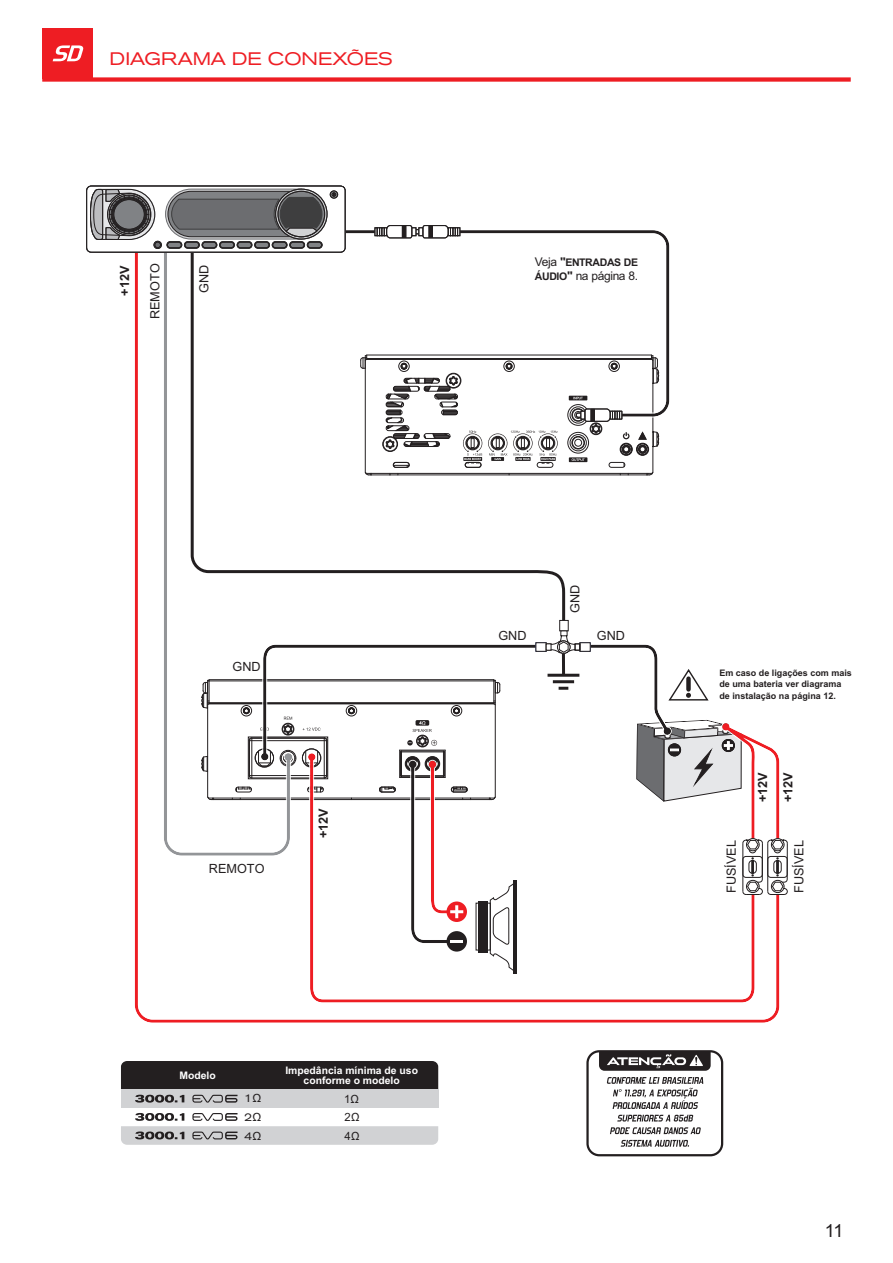
<style>
.page{position:relative;width:893px;height:1263px;background:#fff}
.page>*{position:absolute;margin:0;border:0;box-sizing:border-box;transform-origin:0 0}
.t1{font:expanded 18px "Akzidenz Grotesk BQ";color:#ee1d23}
.t2{font:18px "Arial";color:#231f20}
.t3{font:12.6px "Arial";color:#231f20}
.t4{font:700 12.6px/25.3px "Arial";color:#231f20}
.t5{font:12px "Arial";letter-spacing:-.03em;color:#231f20}
.t6{font:11.4px "Arial";color:#231f20}
.t7{font:expanded 10.95px/18.6px "Akzidenz Grotesk BQ";color:#231f20;text-align:justify;scale:1.05 1}
.t8{font:700 10.5px "Arial";letter-spacing:-.03em;color:#231f20}
.t9{font:700 10.35px/9.9px "Arial";color:#fff;text-align:center}
.t10{font:700 9px/11.6px "Arial";color:#231f20}
.s1{font-weight:400;font-size:12px}
.s2{font-size:12px}
.s3{font-weight:700;font-size:10.5px}
.s4{font-weight:700}
.s5{font-family:"Arial";font-stretch:normal;font-size:11.25px}
</style>
<div class="page">
<div style="left:121px;top:1061px;width:317px;height:28px;background:#231f20"></div>
<svg style="left:134px;top:211px;width:646px;height:812px"></svg>
<svg style="left:163px;top:252px;width:130px;height:604px"></svg>
<div style="left:559px;top:620px;width:9px;height:11px;background:#fff;border:1px solid #231f20"></div>
<div style="left:121px;top:1089px;width:317px;height:19px;background:#d1d2d4"></div>
<div style="left:42px;top:77px;width:809px;height:5px;background:#ee1d23"></div>
<div style="left:42px;top:28px;width:51px;height:51px;background:#ee1d23"></div>
<svg style="left:53px;top:45px;width:30px;height:16px"></svg>
<div style="left:586px;top:1050px;width:137px;height:106px;background:#fff;border:2px solid #231f20;border-radius:12px"></div>
<svg style="left:607px;top:1077px;width:96px;height:70px"></svg>
<svg style="left:599px;top:1051px;width:112px;height:20px;background:#4f4c4c"></svg>
<svg style="left:192px;top:1095px;width:45px;height:7px"></svg>
<svg style="left:135px;top:1095px;width:49px;height:7px"></svg>
<svg style="left:121px;top:1113px;width:317px;height:32px"></svg>
<svg style="left:232px;top:630px;width:556px;height:342px"></svg>
<svg style="left:316px;top:229px;width:354px;height:188px"></svg>
<div style="left:576px;top:413px;width:8px;height:5px;background:#fff;border:1px solid #231f20;border-radius:2px"></div>
<div style="left:576px;top:413px;width:8px;height:5px;border:1px solid #231f20;border-radius:2px"></div>
<div style="left:580px;top:411px;width:5px;height:8px;background:#fff"></div>
<div style="left:580px;top:411px;width:5px;height:8px;border:1px solid #231f20"></div>
<svg style="left:584px;top:408px;width:45px;height:31px"></svg>
<div style="left:413px;top:229px;width:8px;height:5px;border:1px solid #231f20;border-radius:2px"></div>
<div style="left:411px;top:227px;width:5px;height:9px;background:#fff"></div>
<div style="left:411px;top:227px;width:5px;height:9px;border:1px solid #231f20"></div>
<svg style="left:375px;top:225px;width:37px;height:13px"></svg>
<div style="left:402px;top:226px;width:4px;height:12px;border:1px solid #231f20"></div>
<div style="left:418px;top:227px;width:5px;height:9px;background:#fff"></div>
<div style="left:418px;top:227px;width:5px;height:9px;border:1px solid #231f20"></div>
<svg style="left:422px;top:225px;width:38px;height:13px"></svg>
<div style="left:429px;top:226px;width:4px;height:12px;border:1px solid #231f20"></div>
<div style="left:86px;top:186px;width:259px;height:66px;background:#fff;border:1px solid #3e3e3f;border-radius:5px"></div>
<div style="left:86px;top:186px;width:259px;height:66px;border:1px solid #231f20;border-radius:5px"></div>
<div style="left:154px;top:241px;width:8px;height:8px;border:1px solid #231f20;border-radius:50%"></div>
<div style="left:154px;top:242px;width:7px;height:6px;background:#6c6d70;border:1px solid #3e3e3f;border-radius:50%"></div>
<div style="left:154px;top:242px;width:7px;height:6px;border:1px solid #231f20;border-radius:50%"></div>
<div style="left:167px;top:241px;width:15px;height:7px;border:1px solid #231f20;border-radius:3px"></div>
<div style="left:167px;top:242px;width:15px;height:6px;background:#808285;border:1px solid #3e3e3f;border-radius:3px"></div>
<div style="left:167px;top:242px;width:15px;height:6px;border:1px solid #231f20;border-radius:3px"></div>
<div style="left:184px;top:241px;width:16px;height:7px;border:1px solid #231f20;border-radius:3px"></div>
<div style="left:185px;top:242px;width:14px;height:6px;background:#808285;border:1px solid #3e3e3f;border-radius:3px"></div>
<div style="left:185px;top:242px;width:14px;height:6px;border:1px solid #231f20;border-radius:3px"></div>
<div style="left:202px;top:241px;width:15px;height:7px;border:1px solid #231f20;border-radius:3px"></div>
<div style="left:202px;top:242px;width:15px;height:6px;background:#808285;border:1px solid #3e3e3f;border-radius:3px"></div>
<div style="left:202px;top:242px;width:15px;height:6px;border:1px solid #231f20;border-radius:3px"></div>
<div style="left:219px;top:241px;width:16px;height:7px;border:1px solid #231f20;border-radius:3px"></div>
<div style="left:220px;top:242px;width:14px;height:6px;background:#808285;border:1px solid #3e3e3f;border-radius:3px"></div>
<div style="left:220px;top:242px;width:14px;height:6px;border:1px solid #231f20;border-radius:3px"></div>
<div style="left:237px;top:241px;width:15px;height:7px;border:1px solid #231f20;border-radius:3px"></div>
<div style="left:237px;top:242px;width:15px;height:6px;background:#808285;border:1px solid #3e3e3f;border-radius:3px"></div>
<div style="left:237px;top:242px;width:15px;height:6px;border:1px solid #231f20;border-radius:3px"></div>
<div style="left:254px;top:241px;width:16px;height:7px;border:1px solid #231f20;border-radius:3px"></div>
<div style="left:255px;top:242px;width:14px;height:6px;background:#808285;border:1px solid #3e3e3f;border-radius:3px"></div>
<div style="left:255px;top:242px;width:14px;height:6px;border:1px solid #231f20;border-radius:3px"></div>
<div style="left:272px;top:241px;width:15px;height:7px;border:1px solid #231f20;border-radius:3px"></div>
<div style="left:272px;top:242px;width:15px;height:6px;background:#808285;border:1px solid #3e3e3f;border-radius:3px"></div>
<div style="left:272px;top:242px;width:15px;height:6px;border:1px solid #231f20;border-radius:3px"></div>
<div style="left:289px;top:241px;width:16px;height:7px;border:1px solid #231f20;border-radius:3px"></div>
<div style="left:290px;top:242px;width:14px;height:6px;background:#808285;border:1px solid #3e3e3f;border-radius:3px"></div>
<div style="left:290px;top:242px;width:14px;height:6px;border:1px solid #231f20;border-radius:3px"></div>
<div style="left:307px;top:241px;width:15px;height:7px;border:1px solid #231f20;border-radius:3px"></div>
<div style="left:307px;top:242px;width:15px;height:6px;background:#808285;border:1px solid #3e3e3f;border-radius:3px"></div>
<div style="left:307px;top:242px;width:15px;height:6px;border:1px solid #231f20;border-radius:3px"></div>
<div style="left:330px;top:191px;width:8px;height:7px;border:1px solid #231f20;border-radius:50%"></div>
<svg style="left:332px;top:192px;width:4px;height:5px"></svg>
<svg style="left:90px;top:189px;width:65px;height:54px;background:#8b8b8d"></svg>
<svg style="left:165px;top:188px;width:158px;height:52px;background:#757578"></svg>
<h1 class="t1" style="left:110px;top:52px;width:285px">DIAGRAMA DE CONEXÕES</h1>
<h2 class="t4" style="left:113px;top:296px;width:31px;rotate:-90deg">+12V</h2>
<h2 class="t3" style="left:150px;top:319px;width:57px;rotate:-90deg">REMOTO</h2>
<h2 class="t3" style="left:199px;top:293px;width:30px;rotate:-90deg">GND</h2>
<p class="t8" style="left:535px;top:259px;width:105px"><span class="s1">Veja</span> <span class="s2">"</span>ENTRADAS DE</p>
<h3 class="t5" style="left:535px;top:271px;width:105px"><span class="s3">ÁUDIO</span><span class="s4">"</span> na página 8.</h3>
<h2 class="t3" style="left:232px;top:662px;width:30px">GND</h2>
<h2 class="t3" style="left:209px;top:864px;width:57px">REMOTO</h2>
<h2 class="t4" style="left:312px;top:838px;width:31px;rotate:-90deg">+12V</h2>
<p class="t9" style="left:180px;top:1071px;width:38px">Modelo</p>
<p class="t7" style="left:244px;top:1090px;width:18px">1<span class="s5">Ω </span>2<span class="s5">Ω </span>4<span class="s5">Ω</span></p>
<p class="t9" style="left:285px;top:1066px;width:134px">Impedância mínima de uso conforme o modelo</p>
<p class="t6" style="left:344px;top:1094px;width:17px">1Ω</p>
<p class="t6" style="left:345px;top:1131px;width:16px">4Ω</p>
<p class="t6" style="left:344px;top:1113px;width:17px">2Ω</p>
<h2 class="t3" style="left:570px;top:613px;width:30px;rotate:-90deg">GND</h2>
<h2 class="t3" style="left:498px;top:631px;width:30px">GND</h2>
<h2 class="t3" style="left:597px;top:631px;width:30px">GND</h2>
<p class="t10" style="left:719px;top:668px;width:134px">Em caso de ligações com mais de uma bateria ver diagrama de instalação na página 12.</p>
<h2 class="t4" style="left:751px;top:802px;width:31px;rotate:-90deg">+12V +12V</h2>
<h2 class="t3" style="left:726px;top:893px;width:54px;rotate:-90deg">FUSÍVEL</h2>
<h2 class="t3" style="left:794px;top:893px;width:54px;rotate:-90deg">FUSÍVEL</h2>
<h1 class="t2" style="left:825px;top:1224px;width:20px">11</h1>
</div>
